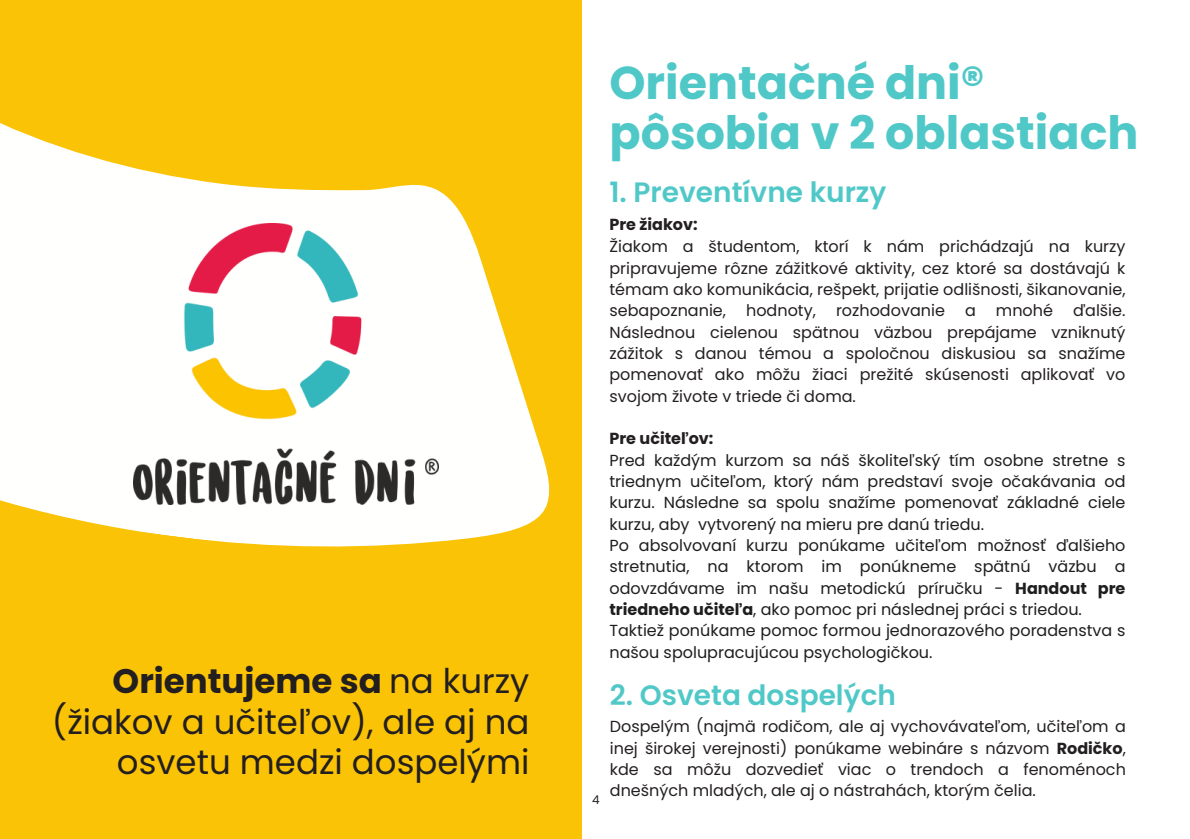
<style>
.page{position:relative;width:1190px;height:839px;background:#fff}
.page>*{position:absolute;margin:0;border:0;box-sizing:border-box;transform-origin:0 0}
.t1{font:700 46px/49.6px "Poppins";color:#50c8c8}
.t2{font:34px/40.4px "Poppins";color:#231f20;text-align:right}
.t3{font:600 28px "Poppins";color:#50c8c8}
.t4{font:16px/21.4px "Poppins";color:#231f20;text-align:justify}
.t5{font:16px/21.4px "Poppins";color:#1e1e1e;text-align:justify}
.t6{font:700 16px "Poppins";color:#231f20}
.t7{font:12px "Poppins";color:#231f20}
.s1{font-weight:700}
</style>
<div class="page">
<div style="left:0;top:0;width:582px;height:838px;background:#fac305"></div>
<svg style="left:0;top:123px;width:550px;height:424px;fill:#fffffe"></svg>
<img style="left:134px;top:224px;width:304px;height:280px">
<p class="t2" style="left:52px;top:661px;width:479px"><span class="s1">Orientujeme sa</span> na kurzy (žiakov a učiteľov), ale aj na osvetu medzi dospelými</p>
<p class="t7" style="left:592px;top:791px;width:9px">4</p>
<p class="t1" style="left:609px;top:58px;width:531px">Orientačné dni® pôsobia v 2 oblastiach</p>
<p class="t3" style="left:609px;top:173px;width:278px">1. Preventívne kurzy</p>
<p class="t6" style="left:609px;top:213px;width:90px">Pre žiakov:</p>
<p class="t4" style="left:609px;top:236px;width:517px">Žiakom a študentom, ktorí k nám prichádzajú na kurzy pripravujeme rôzne zážitkové aktivity, cez ktoré sa dostávajú k témam ako komunikácia, rešpekt, prijatie odlišnosti, šikanovanie, sebapoznanie,</p>
<p class="t4" style="left:746px;top:300px;width:71px">hodnoty,</p>
<p class="t4" style="left:836px;top:300px;width:110px">rozhodovanie</p>
<p class="t4" style="left:965px;top:300px;width:12px">a</p>
<p class="t4" style="left:996px;top:300px;width:59px">mnohé</p>
<p class="t4" style="left:609px;top:300px;width:517px;text-indent:464px">ďalšie.<br>Následnou cielenou spätnou väzbou prepájame vzniknutý zážitok s danou témou a spoločnou diskusiou sa snažíme pomenovať ako môžu žiaci prežité skúsenosti aplikovať vo svojom živote v triede či doma.</p>
<p class="t6" style="left:609px;top:427px;width:105px">Pre učiteľov:</p>
<p class="t5" style="left:609px;top:449px;width:517px">Pred každým kurzom sa náš školiteľský tím osobne stretne s triednym učiteľom, ktorý nám predstaví svoje očakávania od kurzu. Následne sa spolu snažíme pomenovať základné ciele kurzu, aby vytvorený na mieru pre danú triedu.</p>
<p class="t5" style="left:609px;top:534px;width:517px">Po absolvovaní kurzu ponúkame učiteľom možnosť ďalšieho stretnutia, na ktorom im ponúkneme spätnú väzbu a odovzdávame im našu metodickú príručku - <span class="s1">Handout pre triedneho učiteľa</span>, ako pomoc pri následnej práci s triedou.</p>
<p class="t5" style="left:609px;top:620px;width:517px">Taktiež ponúkame pomoc formou jednorazového poradenstva s našou spolupracujúcou psychologičkou.</p>
<p class="t3" style="left:610px;top:675px;width:288px">2. Osveta dospelých</p>
<p class="t4" style="left:610px;top:715px;width:517px">Dospelým (najmä rodičom, ale aj vychovávateľom, učiteľom a inej širokej verejnosti) ponúkame webináre s názvom <span class="s1">Rodičko</span>, kde sa môžu dozvedieť viac o trendoch a fenoménoch dnešných mladých, ale aj o nástrahách, ktorým čelia.</p>
</div>
